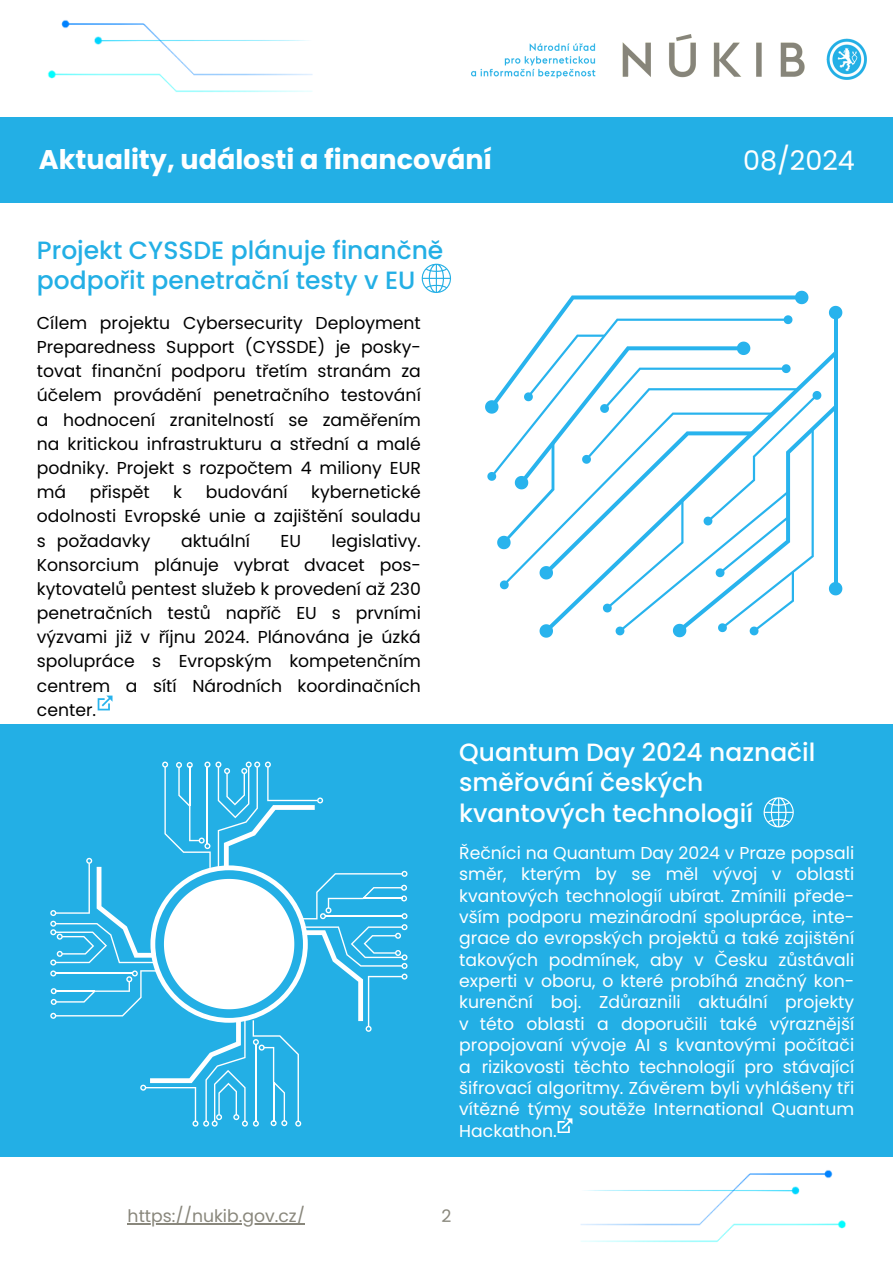
<style>
.page{position:relative;width:893px;height:1263px;background:#fff}
.page>*{position:absolute;margin:0;border:0;box-sizing:border-box;transform-origin:0 0}
.t1{font:700 27px "Poppins";color:#fff}
.t2{font:27px "Poppins";color:#fff}
.t3{font:500 24.97px/30.4px "Poppins";color:#fff}
.t4{font:500 24.97px/30.9px "Poppins";color:#23afe5}
.t5{font:17.25px/24.2px "Poppins";color:#000;text-align:justify}
.t6{font:17.25px/21.4px "Poppins";color:#fff;text-align:justify}
.t7{font:17.25px "Poppins";color:#89877c}
</style>
<div class="page">
<img style="left:47px;top:20px;width:266px;height:72px">
<img style="left:471px;top:35px;width:395px;height:45px">
<div style="left:0;top:724px;width:893px;height:433px;background:#23afe5"></div>
<img style="left:580px;top:1170px;width:266px;height:72px">
<div style="left:0;top:117px;width:100px;height:85px;background:#23afe5"></div>
<div style="left:37px;top:117px;width:856px;height:85px;background:#23afe5"></div>
<svg style="left:421px;top:263px;width:30px;height:30px"></svg>
<svg style="left:763px;top:797px;width:31px;height:31px"></svg>
<svg style="left:557px;top:1118px;width:15px;height:15px"></svg>
<svg style="left:98px;top:695px;width:14px;height:15px"></svg>
<svg style="left:485px;top:291px;width:357px;height:347px"></svg>
<svg style="left:50px;top:761px;width:357px;height:365px"></svg>
<hr style="left:128px;top:1223px;width:177px;height:2px;background:#89877c">
<h2 class="t1" style="left:39px;top:141px;width:455px">Aktuality, události a financování</h2>
<h1 class="t2" style="left:743px;top:141px;width:113px">08/2024</h1>
<p class="t4" style="left:37px;top:234px;width:408px">Projekt CYSSDE plánuje finančně podpořit penetrační testy v EU</p>
<p class="t5" style="left:37px;top:311px;width:385px">Cílem projektu Cybersecurity Deployment Preparedness Support (CYSSDE) je posky&shy;tovat finanční podporu třetím stranám za účelem provádění penetračního testování a hodnocení zranitelností se zaměřením na kritickou infrastrukturu a střední a malé podniky. Projekt s rozpočtem 4 miliony EUR má</p>
<p class="t5" style="left:37px;top:480px;width:385px;text-indent:274px">kybernetické odolnosti Evropské unie a zajištění souladu s požadavky</p>
<p class="t5" style="left:90px;top:480px;width:61px">přispět</p>
<p class="t5" style="left:173px;top:480px;width:10px">k</p>
<p class="t5" style="left:206px;top:480px;width:83px">budování</p>
<p class="t5" style="left:181px;top:528px;width:71px">aktuální</p>
<p class="t5" style="left:281px;top:528px;width:22px">EU</p>
<p class="t5" style="left:37px;top:528px;width:385px;text-indent:295px">legislativy.<br>Konsorcium plánuje vybrat dvacet pos&shy;kytovatelů pentest služeb k provedení až 230 penetračních testů napříč EU s prvními výzvami již v říjnu 2024. Plánována je úzká spolupráce s Evropským kompetenčním centrem a sítí Národních koordinačních center.</p>
<p class="t3" style="left:459px;top:737px;width:357px">Quantum Day 2024 naznačil směřování českých kvantových technologií</p>
<p class="t6" style="left:459px;top:842px;width:396px">Řečníci na Quantum Day 2024 v Praze popsali směr, kterým by se měl vývoj v oblasti kvantových technologií ubírat. Zmínili přede&shy;vším podporu mezinárodní spolupráce, inte&shy;grace do evropských projektů a také zajištění takových podmínek, aby v Česku zůstávali experti v oboru, o které probíhá značný kon&shy;kurenční boj. Zdůraznili aktuální projekty v této oblasti a doporučili také výraznější propojovaní vývoje AI s kvantovými počítači a rizikovosti těchto technologií pro stávající šifrovací algoritmy. Závěrem byli vyhlášeny tři vítězné týmy soutěže International Quantum Hackathon.</p>
<p class="t7" style="left:128px;top:1204px;width:179px">https://nukib.gov.cz/</p>
<h1 class="t7" style="left:441px;top:1204px;width:11px">2</h1>
</div>
